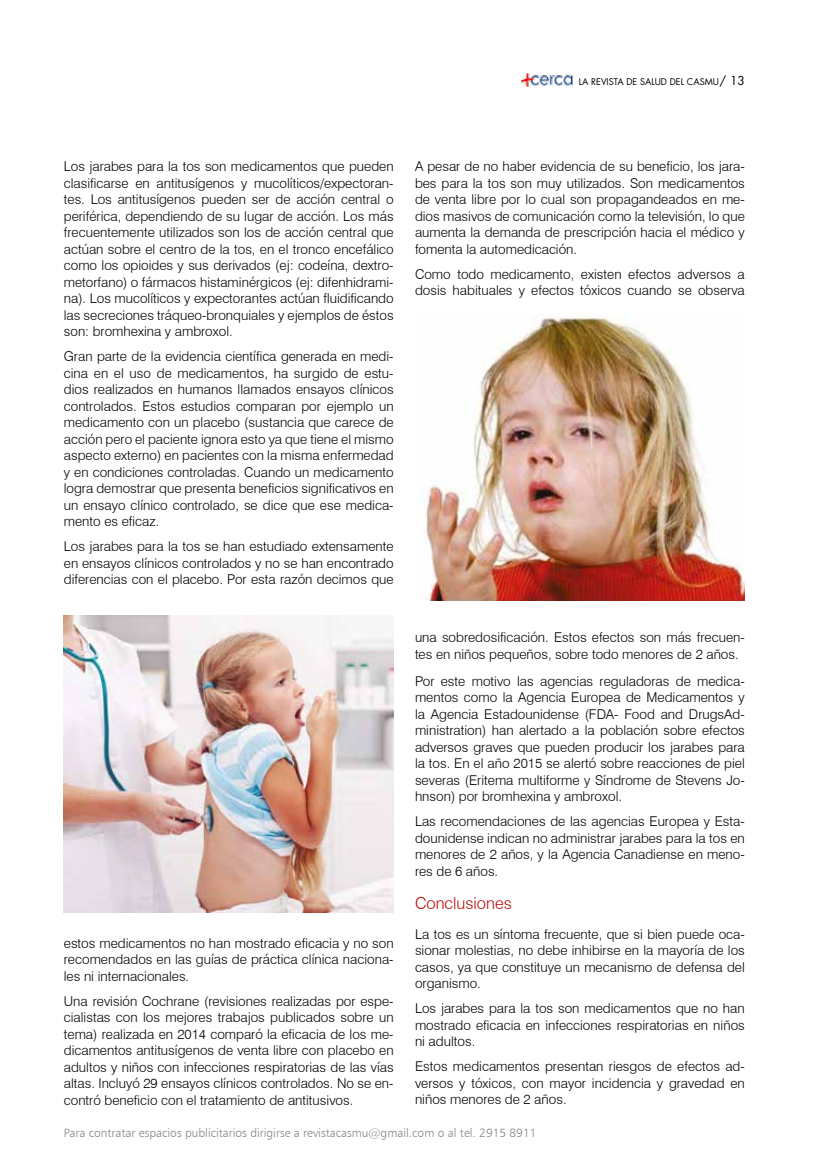
<style>
.page{position:relative;width:830px;height:1170px;background:#fff}
.page>*{position:absolute;margin:0;border:0;box-sizing:border-box;transform-origin:0 0}
.t1{font:300 16.5px "Swiss 721 BT";color:#b70e0c}
.t2{font:300 13.5px/16.5px "Swiss 721 BT";color:#000;text-align:justify}
.t3{font:12px "Humanist 777 BT Light B";color:#878787}
.t4{font:9px "Futura Std";color:#000}
.s1{font-size:12px}
</style>
<div class="page">
<img style="left:521px;top:74px;width:51px;height:12px">
<img style="left:425px;top:315px;width:319px;height:285px">
<img style="left:64px;top:615px;width:329px;height:297px">
<p class="t4" style="left:578px;top:76px;width:167px">LA REVISTA DE SALUD DEL CASMU<span class="s1">/ 13</span></p>
<p class="t2" style="left:64px;top:158px;width:331px">Los jarabes para la tos son medicamentos que pueden clasificarse en antitusígenos y mucolíticos/expectoran&shy;tes. Los antitusígenos pueden ser de acción central o periférica, dependiendo de su lugar de acción. Los más frecuentemente utilizados son los de acción central que actúan sobre el centro de la tos, en el tronco encefálico como los opioides y sus derivados (ej: codeína, dextro&shy;metorfano) o fármacos histaminérgicos (ej: difenhidrami&shy;na). Los mucolíticos y expectorantes actúan fluidificando las secreciones tráqueo-bronquiales y ejemplos de éstos son: bromhexina y ambroxol.</p>
<p class="t2" style="left:64px;top:348px;width:331px">Gran parte de la evidencia científica generada en medi&shy;cina en el uso de medicamentos, ha surgido de estu&shy;dios realizados en humanos llamados ensayos clínicos controlados. Estos estudios comparan por ejemplo un medicamento con un placebo (sustancia que carece de acción pero el paciente ignora esto ya que tiene el mismo aspecto externo) en pacientes con la misma enfermedad y en condiciones controladas. Cuando un medicamento logra demostrar que presenta beneficios significativos en un ensayo clínico controlado, se dice que ese medica&shy;mento es eficaz.</p>
<p class="t2" style="left:64px;top:538px;width:331px">Los jarabes para la tos se han estudiado extensamente en ensayos clínicos controlados y no se han encontrado diferencias con el placebo. Por esta razón decimos que</p>
<p class="t2" style="left:64px;top:934px;width:331px">estos medicamentos no han mostrado eficacia y no son recomendados en las guías de práctica clínica naciona&shy;les ni internacionales.</p>
<p class="t2" style="left:64px;top:992px;width:331px">Una revisión Cochrane (revisiones realizadas por espe&shy;cialistas con los mejores trabajos publicados sobre un tema) realizada en 2014 comparó la eficacia de los me&shy;dicamentos antitusígenos de venta libre con placebo en adultos y niños con infecciones respiratorias de las vías altas. Incluyó 29 ensayos clínicos controlados. No se en&shy;contró beneficio con el tratamiento de antitusivos.</p>
<p class="t2" style="left:415px;top:158px;width:331px">A pesar de no haber evidencia de su beneficio, los jara&shy;bes para la tos son muy utilizados. Son medicamentos de venta libre por lo cual son propagandeados en me&shy;dios masivos de comunicación como la televisión, lo que aumenta la demanda de prescripción hacia el médico y fomenta la automedicación.</p>
<p class="t2" style="left:415px;top:265px;width:331px">Como todo medicamento, existen efectos adversos a dosis habituales y efectos tóxicos cuando se observa</p>
<p class="t2" style="left:415px;top:628px;width:331px">una sobredosificación. Estos efectos son más frecuen&shy;tes en niños pequeños, sobre todo menores de 2 años.</p>
<p class="t2" style="left:415px;top:672px;width:331px">Por este motivo las agencias reguladoras de medica&shy;mentos como la Agencia Europea de Medicamentos y la Agencia Estadounidense (FDA- Food and DrugsAd&shy;ministration) han alertado a la población sobre efectos adversos graves que pueden producir los jarabes para la tos. En el año 2015 se alertó sobre reacciones de piel severas (Eritema multiforme y Síndrome de Stevens Jo&shy;hnson) por bromhexina y ambroxol.</p>
<p class="t2" style="left:415px;top:813px;width:331px">Las recomendaciones de las agencias Europea y Esta&shy;dounidense indican no administrar jarabes para la tos en menores de 2 años, y la Agencia Canadiense en meno&shy;res de 6 años.</p>
<p class="t1" style="left:415px;top:893px;width:98px">Conclusiones</p>
<p class="t2" style="left:415px;top:925px;width:331px">La tos es un síntoma frecuente, que si bien puede oca&shy;sionar molestias, no debe inhibirse en la mayoría de los casos, ya que constituye un mecanismo de defensa del organismo.</p>
<p class="t2" style="left:415px;top:999px;width:331px">Los jarabes para la tos son medicamentos que no han mostrado eficacia en infecciones respiratorias en niños ni adultos.</p>
<p class="t2" style="left:415px;top:1057px;width:331px">Estos medicamentos presentan riesgos de efectos ad&shy;versos y tóxicos, con mayor incidencia y gravedad en niños menores de 2 años.</p>
<p class="t3" style="left:64px;top:1124px;width:474px">Para contratar espacios publicitarios dirigirse a revistacasmu@gmail.com o al tel. 2915 8911</p>
</div>
